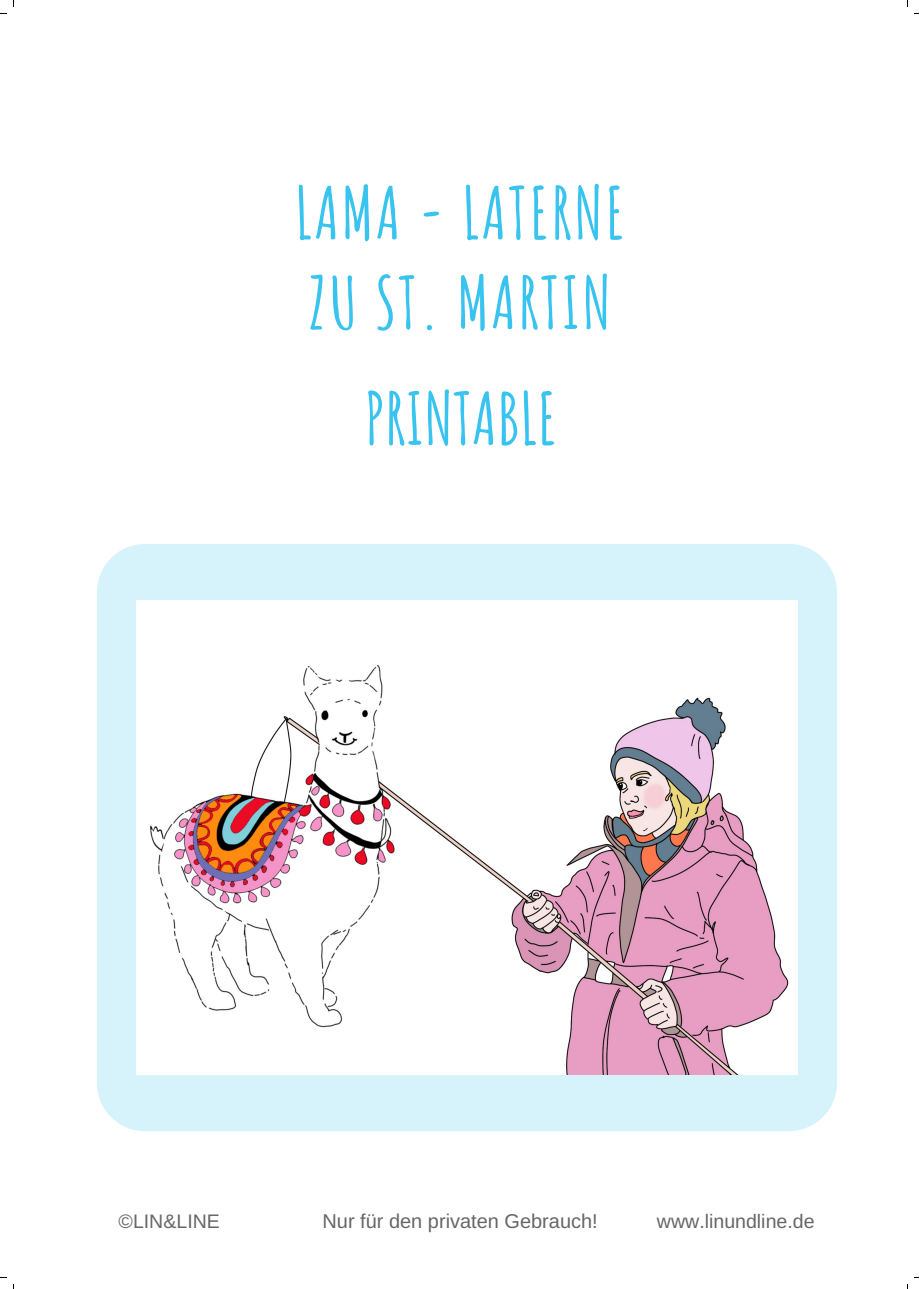
<style>
.page{position:relative;width:919px;height:1289px;background:#fff}
.page>*{position:absolute;margin:0;border:0;box-sizing:border-box;transform-origin:0 0}
.t1{font:700 71.32px/89.6px "Amatic SC";letter-spacing:.03em;color:#39c3ef}
.t2{font:700 71.32px "Amatic SC";color:#39c3ef}
.t3{font:19.95px "Arimo";color:#666}
.t4{font:19.58px "Arimo";color:#666}
</style>
<div class="page">
<div style="left:97px;top:544px;width:739px;height:587px;background:#d6f2fb;border-radius:48px"></div>
<img style="left:137px;top:600px;width:659px;height:474px">
<h1 class="t1" style="left:294px;top:167px;width:332px">LAMA - LATERNE<br>ZU ST. MARTIN</h1>
<h1 class="t2" style="left:364px;top:372px;width:194px">PRINTABLE</h1>
<p class="t4" style="left:119px;top:1210px;width:103px">©LIN&amp;LINE</p>
<p class="t3" style="left:322px;top:1210px;width:277px">Nur für den privaten Gebrauch!</p>
<p class="t4" style="left:656px;top:1209px;width:159px">www.linundline.de</p>
</div>
